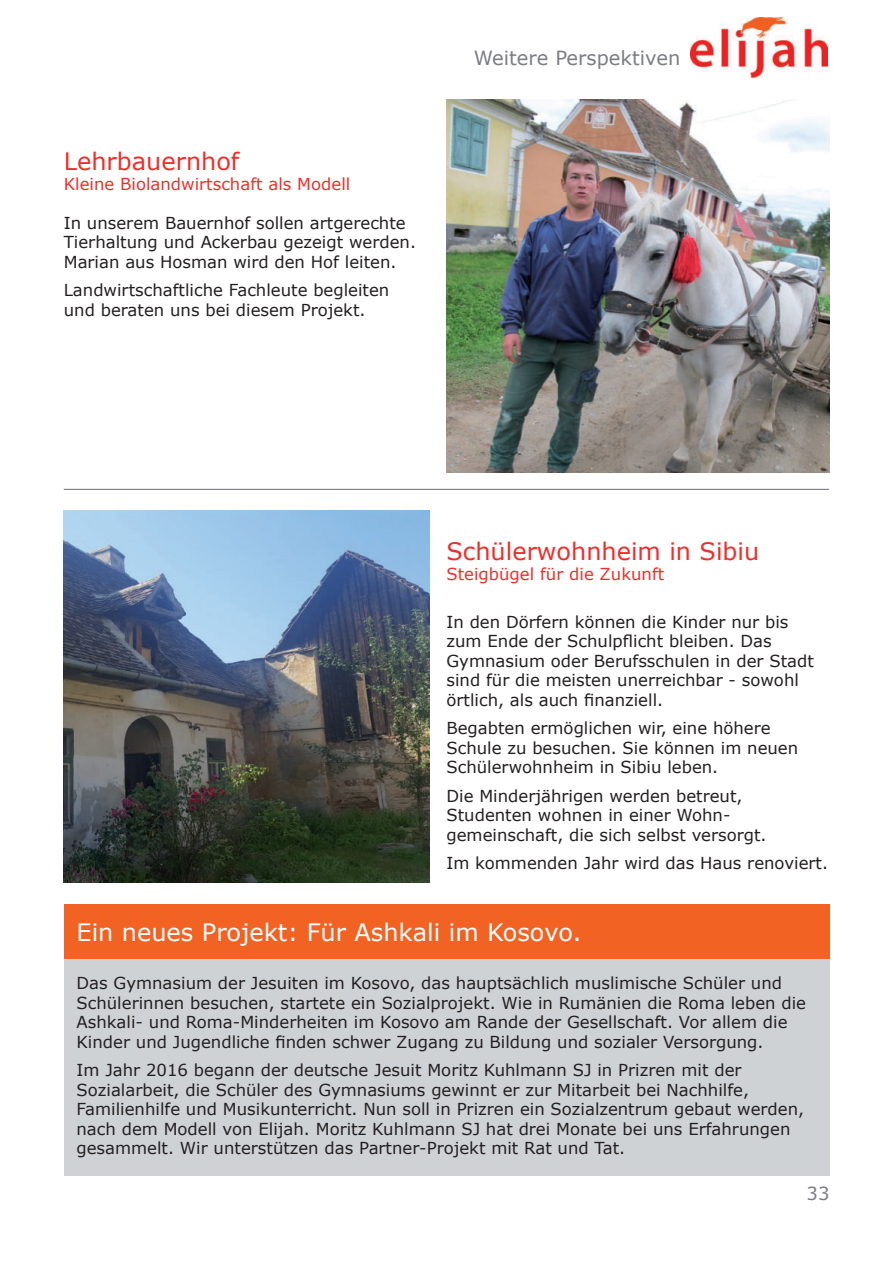
<style>
.page{position:relative;width:893px;height:1263px;background:#fff}
.page>*{position:absolute;margin:0;border:0;box-sizing:border-box;transform-origin:0 0}
.t1{font:24px "Verdana";color:#ee2e2a}
.t2{font:24px "Verdana";color:#fff}
.t3{font:19.5px "Verdana";color:#7b7d82}
.t4{font:18px "Verdana";color:#7a7c81}
.t5{font:16.5px/19.5px "Verdana";color:#231f20}
.t6{font:16.5px "Verdana";color:#ee2e2a}
</style>
<div class="page">
<div style="left:64px;top:904px;width:765px;height:271px;background:#f26222"></div>
<div style="left:64px;top:960px;width:765px;height:216px;background:#cfd2d5"></div>
<hr style="left:64px;top:489px;width:765px;height:1px;background:#7c7d83">
<img style="left:691px;top:17px;width:137px;height:62px">
<img style="left:64px;top:510px;width:365px;height:372px">
<img style="left:446px;top:100px;width:383px;height:372px">
<h1 class="t1" style="left:64px;top:150px;width:177px">Lehrbauernhof</h1>
<p class="t6" style="left:64px;top:176px;width:288px">Kleine Biolandwirtschaft als Modell</p>
<p class="t5" style="left:64px;top:214px;width:354px">In unserem Bauernhof sollen artgerechte<br>Tierhaltung und Ackerbau gezeigt werden.<br>Marian aus Hosman wird den Hof leiten.</p>
<p class="t5" style="left:64px;top:281px;width:327px">Landwirtschaftliche Fachleute begleiten und beraten uns bei diesem Projekt.</p>
<p class="t3" style="left:474px;top:49px;width:208px">Weitere Perspektiven</p>
<h1 class="t1" style="left:446px;top:540px;width:314px">Schülerwohnheim in Sibiu</h1>
<p class="t6" style="left:446px;top:566px;width:219px">Steigbügel für die Zukunft</p>
<p class="t5" style="left:446px;top:613px;width:369px">In den Dörfern können die Kinder nur bis zum Ende der Schulpflicht bleiben. Das Gymnasium oder Berufsschulen in der Stadt sind für die meisten unerreichbar - sowohl örtlich, als auch finanziell.</p>
<p class="t5" style="left:446px;top:719px;width:353px">Begabten ermöglichen wir, eine höhere<br>Schule zu besuchen. Sie können im neuen<br>Schülerwohnheim in Sibiu leben.</p>
<p class="t5" style="left:446px;top:787px;width:322px">Die Minderjährigen werden betreut,<br>Studenten wohnen in einer Wohn&shy;gemeinschaft, die sich selbst versorgt.</p>
<p class="t5" style="left:446px;top:854px;width:383px">Im kommenden Jahr wird das Haus renoviert.</p>
<h1 class="t2" style="left:77px;top:921px;width:506px">Ein neues Projekt: Für Ashkali im Kosovo.</h1>
<p class="t5" style="left:77px;top:974px;width:731px">Das Gymnasium der Jesuiten im Kosovo, das hauptsächlich muslimische Schüler und Schülerinnen besuchen, startete ein Sozialprojekt. Wie in Rumänien die Roma leben die Ashkali- und Roma-Minderheiten im Kosovo am Rande der Gesellschaft. Vor allem die Kinder und Jugendliche finden schwer Zugang zu Bildung und sozialer Versorgung.</p>
<p class="t5" style="left:77px;top:1061px;width:729px">Im Jahr 2016 begann der deutsche Jesuit Moritz Kuhlmann SJ in Prizren mit der Sozialarbeit, die Schüler des Gymnasiums gewinnt er zur Mitarbeit bei Nachhilfe, Familienhilfe und Musikunterricht. Nun soll in Prizren ein Sozialzentrum gebaut werden, nach dem Modell von Elijah. Moritz Kuhlmann SJ hat drei Monate bei uns Erfahrungen gesammelt. Wir unterstützen das Partner-Projekt mit Rat und Tat.</p>
<p class="t4" style="left:806px;top:1185px;width:24px">33</p>
</div>
